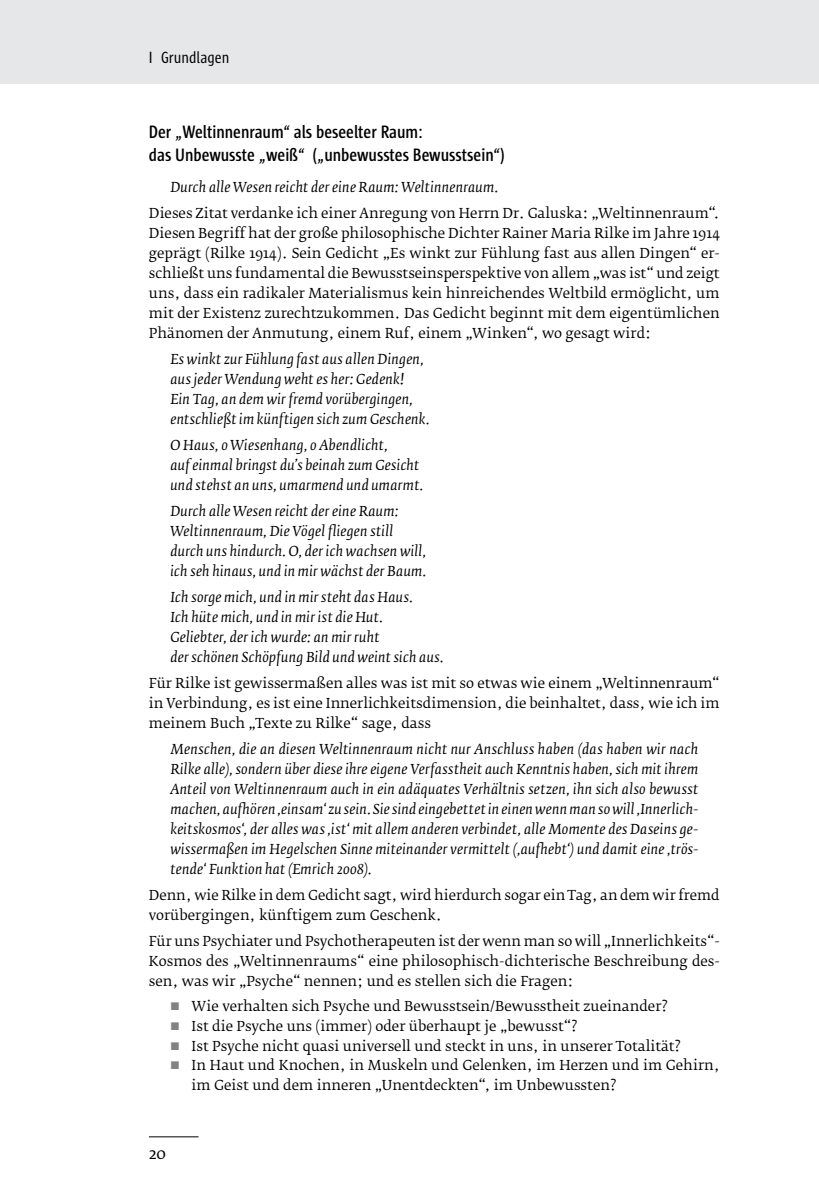
<style>
.page{position:relative;width:819px;height:1191px;background:#fff}
.page>*{position:absolute;margin:0;border:0;box-sizing:border-box;transform-origin:0 0}
.t1{font:600 18.38px/22.8px "Sun Cd";color:#000}
.t2{font:16.62px "Sun Cd";color:#000}
.t3{font:15.75px "Fedra Serif B Pro";color:#000}
.t4{font:13.65px/19.9px "Fedra Serif B Pro";color:#000;text-align:justify}
.t5{font:italic 13.65px/19.9px "Fedra Serif B Pro";letter-spacing:.025em;color:#000}
.s1{color:#808285}
</style>
<div class="page">
<div style="left:0;top:0;width:819px;height:84px;background:#e6e7e8"></div>
<hr style="left:149px;top:1136px;width:49px;height:1px;background:#000">
<p class="t2" style="left:149px;top:49px;width:82px">I Grundlagen</p>
<h1 class="t1" style="left:149px;top:121px;width:357px">Der „Weltinnenraum“ als beseelter Raum:<br>das Unbewusste „weiß“ („unbewusstes Bewusstsein“)</h1>
<p class="t5" style="left:170px;top:177px;width:329px">Durch alle Wesen reicht der eine Raum: Weltinnenraum.</p>
<p class="t4" style="left:149px;top:204px;width:572px">Dieses Zitat verdanke ich einer Anregung von Herrn Dr. Galuska: „Weltinnenraum“.<br>Diesen Begriff hat der große philosophische Dichter Rainer Maria Rilke im Jahre 1914 geprägt (Rilke 1914). Sein Gedicht „Es winkt zur Fühlung fast aus allen Dingen“ er&shy;schließt uns fundamental die Bewusstseinsperspektive von allem „was ist“ und zeigt uns, dass ein radikaler Materialismus kein hinreichendes Weltbild ermöglicht, um mit der Existenz zurechtzukommen. Das Gedicht beginnt mit dem eigentümlichen Phänomen der Anmutung, einem Ruf, einem „Winken“, wo gesagt wird:</p>
<p class="t5" style="left:170px;top:349px;width:261px">Es winkt zur Fühlung fast aus allen Dingen, aus jeder Wendung weht es her: Gedenk!<br>Ein Tag, an dem wir fremd vorübergingen, entschließt im künftigen sich zum Geschenk.</p>
<p class="t5" style="left:170px;top:435px;width:254px">O Haus, o Wiesenhang, o Abendlicht,<br>auf einmal bringst du’s beinah zum Gesicht und stehst an uns, umarmend und umarmt.</p>
<p class="t5" style="left:170px;top:501px;width:257px">Durch alle Wesen reicht der eine Raum:<br>Weltinnenraum, Die Vögel fliegen still durch uns hindurch. O, der ich wachsen will, ich seh hinaus, und in mir wächst der Baum.</p>
<p class="t5" style="left:170px;top:587px;width:275px">Ich sorge mich, und in mir steht das Haus.<br>Ich hüte mich, und in mir ist die Hut.<br>Geliebter, der ich wurde: an mir ruht<br>der schönen Schöpfung Bild und weint sich aus.</p>
<p class="t4" style="left:149px;top:673px;width:572px">Für Rilke ist gewissermaßen alles was ist mit so etwas wie einem „Weltinnenraum“ in Verbindung, es ist eine Innerlichkeitsdimension, die beinhaltet, dass, wie ich im meinem Buch „Texte zu Rilke“ sage, dass</p>
<p class="t5" style="left:170px;top:739px;width:529px;text-align:justify">Menschen, die an diesen Weltinnenraum nicht nur Anschluss haben (das haben wir nach Rilke alle), sondern über diese ihre eigene Verfasstheit auch Kenntnis haben, sich mit ihrem Anteil von Weltinnenraum auch in ein adäquates Verhältnis setzen, ihn sich also bewusst machen, aufhören ‚einsam‘ zu sein. Sie sind eingebettet in einen wenn man so will ‚Innerlich&shy;keitskosmos‘, der alles was ‚ist‘ mit allem anderen verbindet, alle Momente des Daseins ge&shy;wissermaßen im Hegelschen Sinne miteinander vermittelt (‚aufhebt‘) und damit eine ‚trös&shy;tende‘ Funktion hat (Emrich 2008).</p>
<p class="t4" style="left:149px;top:885px;width:572px">Denn, wie Rilke in dem Gedicht sagt, wird hierdurch sogar ein Tag, an dem wir fremd vorübergingen, künftigem zum Geschenk.</p>
<p class="t4" style="left:149px;top:931px;width:572px">Für uns Psychiater und Psychotherapeuten ist der wenn man so will „Innerlichkeits“- Kosmos des „Weltinnenraums“ eine philosophisch-dichterische Beschreibung des&shy;sen, was wir „Psyche“ nennen; und es stellen sich die Fragen:</p>
<p class="t4" style="left:170px;top:996px;width:499px"><span class="s1">■</span> Wie verhalten sich Psyche und Bewusstsein/Bewusstheit zueinander?</p>
<p class="t4" style="left:170px;top:1016px;width:409px"><span class="s1">■</span> Ist die Psyche uns (immer) oder überhaupt je „bewusst“?</p>
<p class="t4" style="left:170px;top:1035px;width:512px"><span class="s1">■</span> Ist Psyche nicht quasi universell und steckt in uns, in unserer Totalität?</p>
<p class="t4" style="left:191px;top:1055px;width:529px;text-indent:-21px"><span class="s1">■</span> In Haut und Knochen, in Muskeln und Gelenken, im Herzen und im Gehirn, im Geist und dem inneren „Unentdeckten“, im Unbewussten?</p>
<p class="t3" style="left:149px;top:1144px;width:19px">20</p>
</div>
